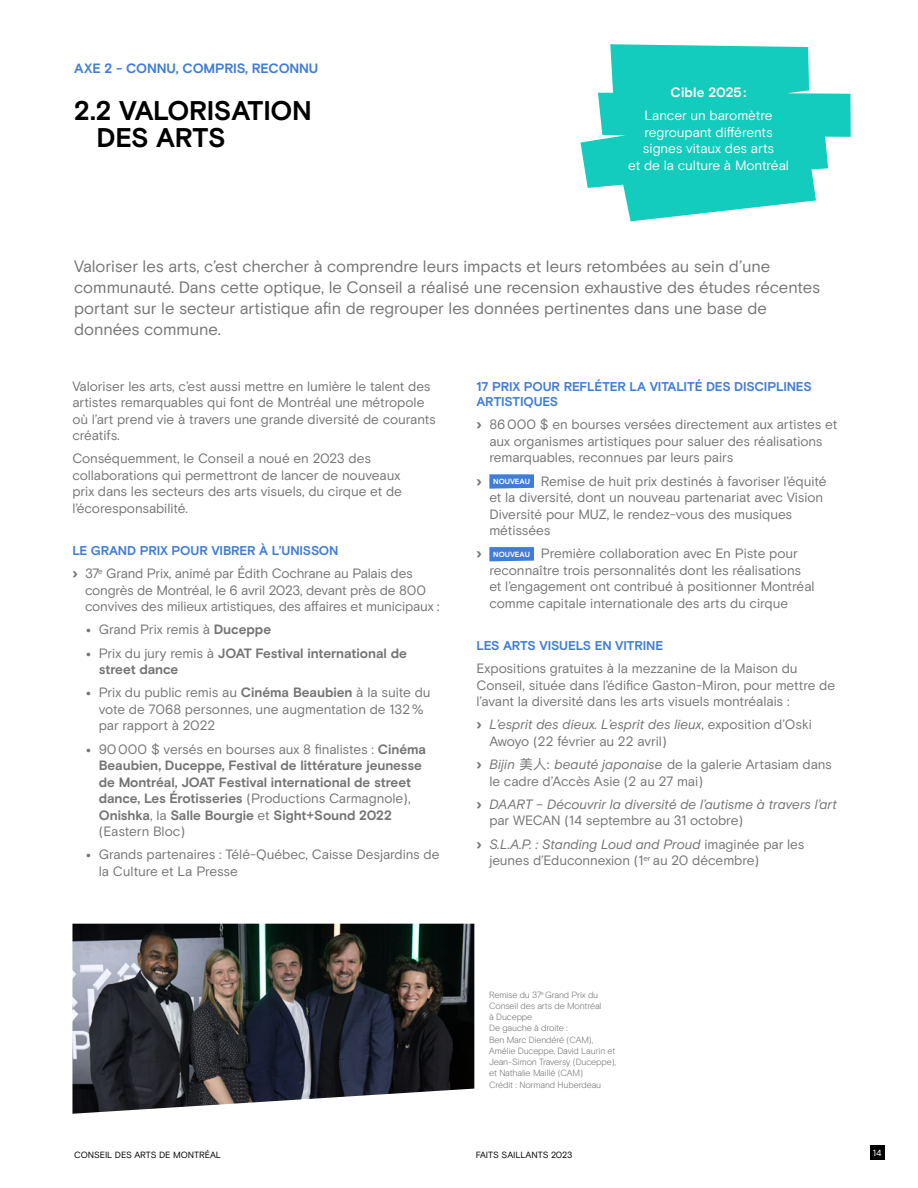
<style>
.page{position:relative;width:918px;height:1188px;background:#fff}
.page>*{position:absolute;margin:0;border:0;box-sizing:border-box;transform-origin:0 0}
.t1{font:700 27px/27px "Basis Grotesque Pro";letter-spacing:-.015em;color:#000}
.t2{font:16.5px/21px "Basis Grotesque Pro";letter-spacing:-.01em;color:#757373}
.t3{font:13.5px/16.5px "Basis Grotesque Pro";letter-spacing:-.01em;color:#757373}
.t4{font:700 13.5px/16.5px "Basis Grotesque Pro";letter-spacing:-.005em;color:#757373}
.t5{font:italic 13.5px/16.5px "Basis Grotesque Pro";letter-spacing:-.005em;color:#757373}
.t6{font:13.5px/16.5px "Basis Grotesque Pro";letter-spacing:-.005em;color:#fff;text-align:center}
.t7{font:700 13.5px "Basis Grotesque Pro";letter-spacing:-.01em;color:#407dd6}
.t8{font:700 13.5px "Basis Grotesque Pro";letter-spacing:.01em;color:#fff}
.t9{font:700 12.75px/15px "Basis Grotesque Pro";letter-spacing:-.015em;color:#407dd6}
.t10{font:300 9px/11.2px "Basis Grotesque Pro";letter-spacing:-.015em;color:#757373}
.t11{font:9px "Basis Grotesque Pro";letter-spacing:-.01em;color:#000}
.t12{font:9px "Basis Grotesque Pro";color:#fff}
.s1{font-weight:900}
.s2{font-family:"Maax"}
.s3{font-weight:700}
.s4{font-family:"Maax";font-weight:400}
.s5{font-weight:400}
.s6{font-weight:700;font-size:7.5px;color:#fff}
.s7{font-style:italic}
.s8{font-family:"Ping Fang HK"}
.s9{font-weight:900;font-style:normal}
.s10{font-style:normal}
</style>
<div class="page">
<svg style="left:580px;top:44px;width:271px;height:177px;fill:#14ccbd"></svg>
<svg style="left:489px;top:474px;width:45px;height:15px"></svg>
<svg style="left:489px;top:547px;width:45px;height:14px"></svg>
<img style="left:72px;top:924px;width:402px;height:190px">
<div style="left:870px;top:1145px;width:15px;height:15px;background:#000"></div>
<p class="t7" style="left:74px;top:60px;width:246px">AXE 2 - CONNU, COMPRIS, RECONNU</p>
<h1 class="t1" style="left:97px;top:98px;width:217px;text-indent:-22px">2.2 VALORISATION<br>DES ARTS</h1>
<p class="t8" style="left:671px;top:84px;width:77px">Cible 2025:</p>
<p class="t6" style="left:628px;top:107px;width:162px">Lancer un baromètre regroupant différents signes vitaux des arts<br>et de la culture à Montréal</p>
<p class="t2" style="left:74px;top:256px;width:747px">Valoriser les arts, c’est chercher à comprendre leurs impacts et leurs retombées au sein d’une communauté. Dans cette optique, le Conseil a réalisé une recension exhaustive des études récentes portant sur le secteur artistique afin de regrouper les données pertinentes dans une base de données commune.</p>
<p class="t3" style="left:72px;top:378px;width:365px">Valoriser les arts, c’est aussi mettre en lumière le talent des artistes remarquables qui font de Montréal une métropole où l’art prend vie à travers une grande diversité de courants créatifs.</p>
<p class="t3" style="left:72px;top:451px;width:331px">Conséquemment, le Conseil a noué en 2023 des collaborations qui permettront de lancer de nouveaux prix dans les secteurs des arts visuels, du cirque et de l’écoresponsabilité.</p>
<p class="t9" style="left:72px;top:543px;width:268px">LE GRAND PRIX POUR VIBRER À L’UNISSON</p>
<p class="t3" style="left:85px;top:566px;width:356px;text-indent:-13px"><span class="s1">›</span> 37<sup>e</sup> Grand Prix, animé par Édith Cochrane au Palais des congrès de Montréal, le 6 avril 2023, devant près de 800 convives des milieux artistiques, des affaires et municipaux :</p>
<p class="t3" style="left:86px;top:622px;width:187px"><span class="s2">•</span> Grand Prix remis à <span class="s3">Duceppe</span></p>
<p class="t4" style="left:99px;top:645px;width:310px;text-indent:-13px"><span class="s4">•</span> <span class="s5">Prix du jury remis à</span> JOAT Festival international de street dance</p>
<p class="t3" style="left:99px;top:685px;width:333px;text-indent:-13px"><span class="s2">•</span> Prix du public remis au <span class="s3">Cinéma Beaubien</span> à la suite du vote de 7068 personnes, une augmentation de 132% par rapport à 2022</p>
<p class="t4" style="left:99px;top:741px;width:329px;text-indent:-13px"><span class="s4">•</span> <span class="s5">90000 $ versés en bourses aux 8 finalistes :</span> Cinéma Beaubien, Duceppe, Festival de littérature jeunesse de Montréal, JOAT Festival international de street dance, Les Érotisseries <span class="s5">(Productions Carmagnole), </span>Onishka<span class="s5">, la</span> Salle Bourgie <span class="s5">et</span> Sight+Sound 2022 <span class="s5">(Eastern Bloc)</span></p>
<p class="t3" style="left:99px;top:847px;width:342px;text-indent:-13px"><span class="s2">•</span> Grands partenaires : Télé-Québec, Caisse Desjardins de la Culture et La Presse</p>
<p class="t9" style="left:477px;top:380px;width:337px">17 PRIX POUR REFLÉTER LA VITALITÉ DES DISCIPLINES<br>ARTISTIQUES</p>
<p class="t3" style="left:489px;top:417px;width:349px;text-indent:-13px"><span class="s1">›</span> 86000 $ en bourses versées directement aux artistes et aux organismes artistiques pour saluer des réalisations remarquables, reconnues par leurs pairs</p>
<p class="t3" style="left:489px;top:473px;width:339px;text-indent:-13px"><span class="s1">›</span> <span class="s6">NOUVEAU</span> Remise de huit prix destinés à favoriser l’équité et la diversité, dont un nouveau partenariat avec Vision Diversité pour MUZ, le rendez-vous des musiques métissées</p>
<p class="t3" style="left:489px;top:546px;width:327px;text-indent:-13px"><span class="s1">›</span> <span class="s6">NOUVEAU</span> Première collaboration avec En Piste pour reconnaître trois personnalités dont les réalisations et l’engagement ont contribué à positionner Montréal comme capitale internationale des arts du cirque</p>
<p class="t9" style="left:477px;top:638px;width:188px">LES ARTS VISUELS EN VITRINE</p>
<p class="t3" style="left:477px;top:661px;width:360px">Expositions gratuites à la mezzanine de la Maison du<br>Conseil, située dans l’édifice Gaston-Miron, pour mettre de l’avant la diversité dans les arts visuels montréalais :</p>
<p class="t3" style="left:489px;top:717px;width:324px;text-indent:-13px"><span class="s1">›</span> <span class="s7">L’esprit des dieux. L’esprit des lieux</span>, exposition d’Oski<br>Awoyo (22 février au 22 avril)</p>
<p class="t3" style="left:489px;top:757px;width:344px;text-indent:-13px"><span class="s1">›</span> <span class="s7">Bijin</span> <span class="s8">美人:</span> <span class="s7">beauté japonaise</span> de la galerie Artasiam dans le cadre d’Accès Asie (2 au 27 mai)</p>
<p class="t5" style="left:489px;top:796px;width:349px;text-indent:-13px"><span class="s9">›</span> DAART – Découvrir la diversité de l’autisme à travers l’art <span class="s10">par WECAN (14 septembre au 31 octobre)</span></p>
<p class="t3" style="left:489px;top:836px;width:317px;text-indent:-13px"><span class="s1">›</span> <span class="s7">S.L.A.P. : Standing Loud and Proud</span> imaginée par les jeunes d’Educonnexion (1<sup>er</sup> au 20 décembre)</p>
<p class="t10" style="left:489px;top:989px;width:128px">Remise du 37<sup>e</sup> Grand Prix du<br>Conseil des arts de Montréal<br>à Duceppe<br>De gauche à droite :<br>Ben Marc Diendéré (CAM),<br>Amélie Duceppe, David Laurin et<br>Jean-Simon Traversy (Duceppe), et Nathalie Maillé (CAM)<br>Crédit : Normand Huberdeau</p>
<p class="t11" style="left:74px;top:1149px;width:148px">CONSEIL DES ARTS DE MONTRÉAL</p>
<p class="t11" style="left:476px;top:1149px;width:98px">FAITS SAILLANTS 2023</p>
<p class="t12" style="left:873px;top:1148px;width:10px">14</p>
</div>
